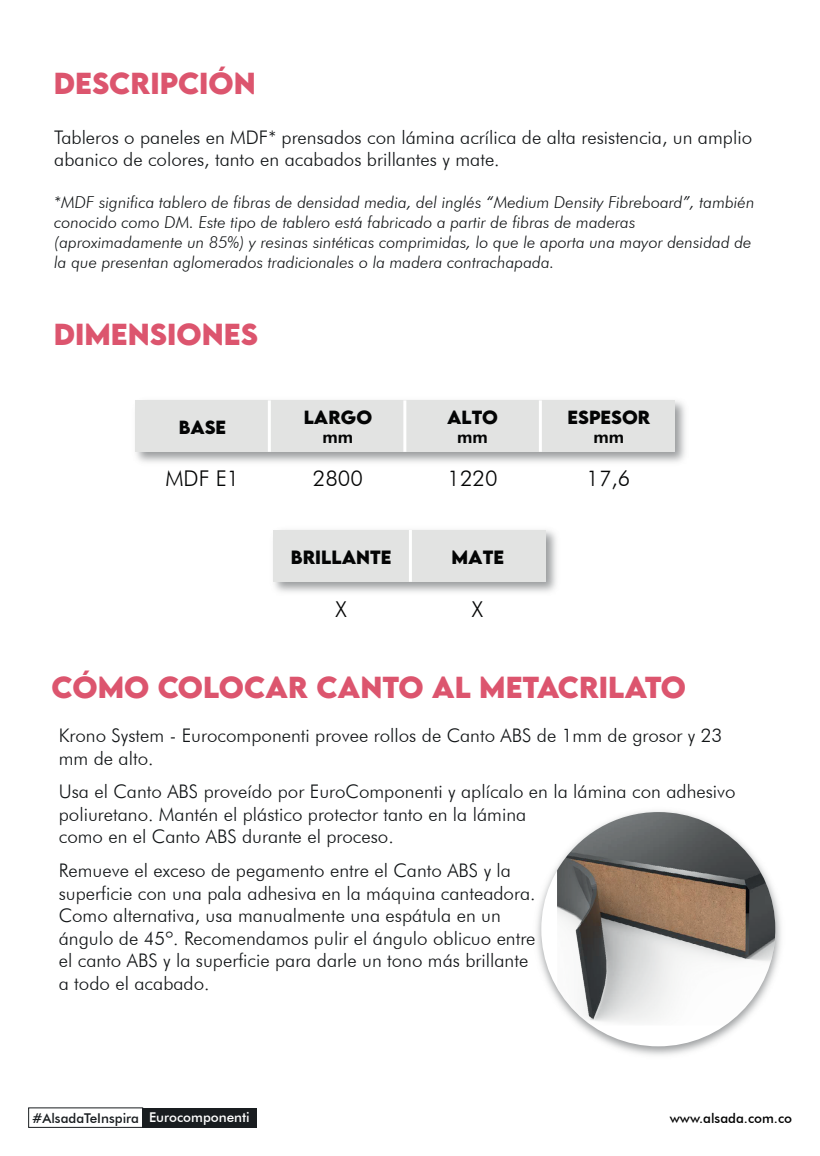
<style>
.page{position:relative;width:820px;height:1156px;background:#fff}
.page>*{position:absolute;margin:0;border:0;box-sizing:border-box;transform-origin:0 0}
.t1{font:700 27px "LEMONMILK";color:#dc556e}
.t2{font:300 21.9px "Futura BT";color:#040505}
.t3{font:300 21.67px "Futura BT";color:#040505}
.t4{font:300 18.75px/22.5px "Futura BT";color:#111416}
.t5{font:700 17.1px "LEMONMILK";color:#040505}
.t6{font:700 16.95px "LEMONMILK";color:#040505}
.t7{font:800 16.95px "Futura BT";color:#040505}
.t8{font:italic 300 16.5px/19.8px "Futura BT";color:#111416}
.t9{font:500 13.5px "Futura BT";color:#191d20}
.t10{font:500 13.5px "Futura BT";color:#000001}
.s1{color:#fff}
</style>
<div class="page">
<img style="left:537px;top:811px;width:244px;height:244px">
<div style="left:541px;top:812px;width:234px;height:234px;background:#fff;border-radius:50%"></div>
<img style="left:557px;top:812px;width:218px;height:213px">
<div style="left:143px;top:1108px;width:114px;height:19px;background:#191d20"></div>
<div style="left:28px;top:1107px;width:115px;height:21px;border:1px solid #191d20"></div>
<img style="left:136px;top:401px;width:549px;height:62px">
<div style="left:135px;top:400px;width:540px;height:52px;background:#e2e3e2"></div>
<hr style="left:268px;top:400px;width:3px;height:52px;background:#fff">
<hr style="left:403px;top:400px;width:3px;height:52px;background:#fff">
<hr style="left:539px;top:400px;width:3px;height:52px;background:#fff">
<img style="left:273px;top:530px;width:284px;height:62px">
<div style="left:274px;top:530px;width:272px;height:52px;background:#e2e3e2"></div>
<hr style="left:409px;top:530px;width:3px;height:52px;background:#fff">
<h1 class="t1" style="left:54px;top:65px;width:203px">DESCRIPCIÓN</h1>
<p class="t4" style="left:54px;top:125px;width:699px">Tableros o paneles en MDF* prensados con lámina acrílica de alta resistencia, un amplio abanico de colores, tanto en acabados brillantes y mate.</p>
<p class="t8" style="left:54px;top:192px;width:702px">*MDF significa tablero de fibras de densidad media, del inglés “Medium Density Fibreboard”, también conocido como DM. Este tipo de tablero está fabricado a partir de fibras de maderas (aproximadamente un 85%) y resinas sintéticas comprimidas, lo que le aporta una mayor densidad de la que presentan aglomerados tradicionales o la madera contrachapada.</p>
<h1 class="t1" style="left:54px;top:315px;width:206px">DIMENSIONES</h1>
<p class="t6" style="left:179px;top:415px;width:49px">BASE</p>
<p class="t6" style="left:304px;top:406px;width:70px">LARGO</p>
<p class="t7" style="left:322px;top:427px;width:32px">mm</p>
<p class="t6" style="left:447px;top:406px;width:53px">ALTO</p>
<p class="t7" style="left:457px;top:427px;width:32px">mm</p>
<p class="t6" style="left:567px;top:406px;width:84px">ESPESOR</p>
<p class="t7" style="left:593px;top:427px;width:32px">mm</p>
<p class="t3" style="left:165px;top:465px;width:76px">MDF E1</p>
<p class="t3" style="left:313px;top:465px;width:51px">2800</p>
<p class="t3" style="left:447px;top:465px;width:51px">1220</p>
<p class="t3" style="left:586px;top:465px;width:45px">17,6</p>
<p class="t5" style="left:291px;top:545px;width:102px">BRiLLANTE</p>
<p class="t5" style="left:451px;top:545px;width:54px">MATE</p>
<p class="t2" style="left:336px;top:596px;width:12px">X</p>
<p class="t2" style="left:472px;top:596px;width:12px">X</p>
<h1 class="t1" style="left:52px;top:668px;width:636px">CÓMO COLOCAR CANTO AL METACRILATO</h1>
<p class="t4" style="left:59px;top:724px;width:665px">Krono System - Eurocomponenti provee rollos de Canto ABS de 1mm de grosor y 23 mm de alto.</p>
<p class="t4" style="left:59px;top:780px;width:678px">Usa el Canto ABS proveído por EuroComponenti y aplícalo en la lámina con adhesivo poliuretano. Mantén el plástico protector tanto en la lámina<br>como en el Canto ABS durante el proceso.</p>
<p class="t4" style="left:59px;top:859px;width:478px">Remueve el exceso de pegamento entre el Canto ABS y la superficie con una pala adhesiva en la máquina canteadora.<br>Como alternativa, usa manualmente una espátula en un ángulo de 45º. Recomendamos pulir el ángulo oblicuo entre el canto ABS y la superficie para darle un tono más brillante a todo el acabado.</p>
<p class="t9" style="left:32px;top:1109px;width:219px">#AlsadaTeInspira <span class="s1">Eurocomponenti</span></p>
<p class="t10" style="left:670px;top:1109px;width:124px">www.alsada.com.co</p>
</div>
